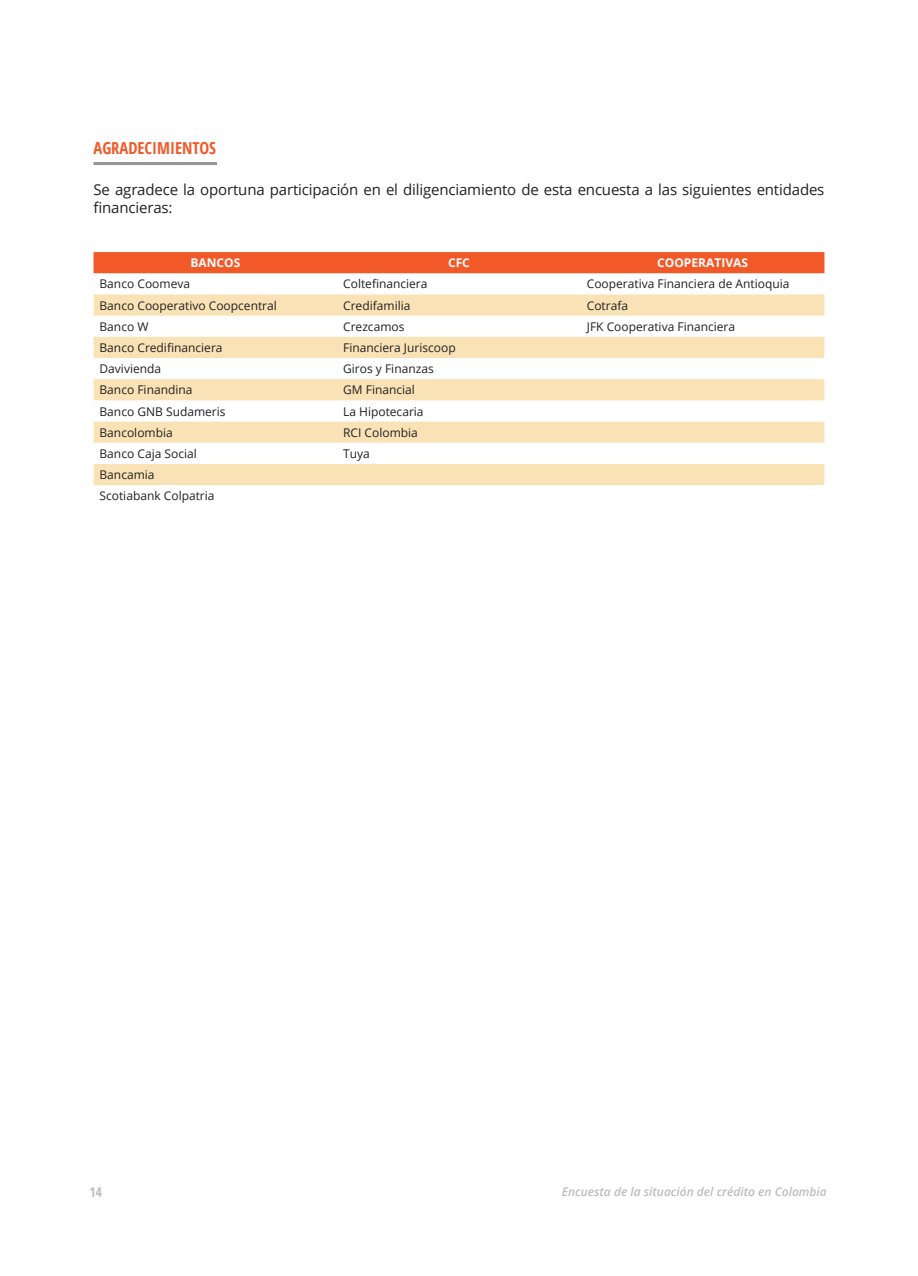
<style>
.page{position:relative;width:918px;height:1276px;background:#fff}
.page>*{position:absolute;margin:0;border:0;box-sizing:border-box;transform-origin:0 0}
.Título_1{font:700 condensed 16.5px "Open Sans";color:#f15929}
.Cuerpo_de_texto{font:15px/18px "Open Sans";letter-spacing:-.01em;color:#231f20}
.t1{font:700 condensed 13.5px "Open Sans";color:#bcbdc0}
.Texto_cuadro{font:12px "Open Sans";color:#231f20}
.t2{font:italic 600 12px "Open Sans";color:#bcbdc0}
.Cuadro_título{font:700 12px "Open Sans";color:#fff}
</style>
<div class="page">
<div style="left:94px;top:252px;width:730px;height:21px;background:#f15929"></div>
<svg style="left:94px;top:294px;width:730px;height:191px;fill:#f9e3b6"></svg>
<hr style="left:94px;top:162px;width:123px;height:3px;background:#939598">
<p class="Título_1" style="left:94px;top:136px;width:124px">AGRADECIMIENTOS</p>
<p class="Cuerpo_de_texto" style="left:94px;top:180px;width:732px">Se agradece la oportuna participación en el diligenciamiento de esta encuesta a las siguientes entidades financieras:</p>
<p class="Cuadro_título" style="left:190px;top:254px;width:51px">BANCOS</p>
<p class="Cuadro_título" style="left:448px;top:254px;width:23px">CFC</p>
<p class="Cuadro_título" style="left:657px;top:254px;width:92px">COOPERATIVAS</p>
<p class="Texto_cuadro" style="left:100px;top:276px;width:92px">Banco Coomeva</p>
<p class="Texto_cuadro" style="left:343px;top:276px;width:86px">Coltefinanciera</p>
<p class="Texto_cuadro" style="left:587px;top:276px;width:204px">Cooperativa Financiera de Antioquia</p>
<p class="Texto_cuadro" style="left:100px;top:297px;width:179px">Banco Cooperativo Coopcentral</p>
<p class="Texto_cuadro" style="left:343px;top:297px;width:69px">Credifamilia</p>
<p class="Texto_cuadro" style="left:587px;top:297px;width:43px">Cotrafa</p>
<p class="Texto_cuadro" style="left:100px;top:318px;width:51px">Banco W</p>
<p class="Texto_cuadro" style="left:343px;top:318px;width:63px">Crezcamos</p>
<p class="Texto_cuadro" style="left:587px;top:318px;width:150px">JFK Cooperativa Financiera</p>
<p class="Texto_cuadro" style="left:100px;top:339px;width:125px">Banco Credifinanciera</p>
<p class="Texto_cuadro" style="left:343px;top:339px;width:114px">Financiera Juriscoop</p>
<p class="Texto_cuadro" style="left:100px;top:361px;width:63px">Davivienda</p>
<p class="Texto_cuadro" style="left:343px;top:361px;width:92px">Giros y Finanzas</p>
<p class="Texto_cuadro" style="left:100px;top:382px;width:94px">Banco Finandina</p>
<p class="Texto_cuadro" style="left:343px;top:382px;width:73px">GM Financial</p>
<p class="Texto_cuadro" style="left:100px;top:403px;width:128px">Banco GNB Sudameris</p>
<p class="Texto_cuadro" style="left:343px;top:403px;width:82px">La Hipotecaria</p>
<p class="Texto_cuadro" style="left:100px;top:424px;width:75px">Bancolombia</p>
<p class="Texto_cuadro" style="left:343px;top:424px;width:76px">RCI Colombia</p>
<p class="Texto_cuadro" style="left:100px;top:445px;width:99px">Banco Caja Social</p>
<p class="Texto_cuadro" style="left:343px;top:445px;width:28px">Tuya</p>
<p class="Texto_cuadro" style="left:100px;top:466px;width:57px">Bancamia</p>
<p class="Texto_cuadro" style="left:100px;top:488px;width:117px">Scotiabank Colpatria</p>
<p class="t1" style="left:90px;top:1183px;width:14px">14</p>
<p class="t2" style="left:562px;top:1183px;width:267px">Encuesta de la situación del crédito en Colombia</p>
</div>
